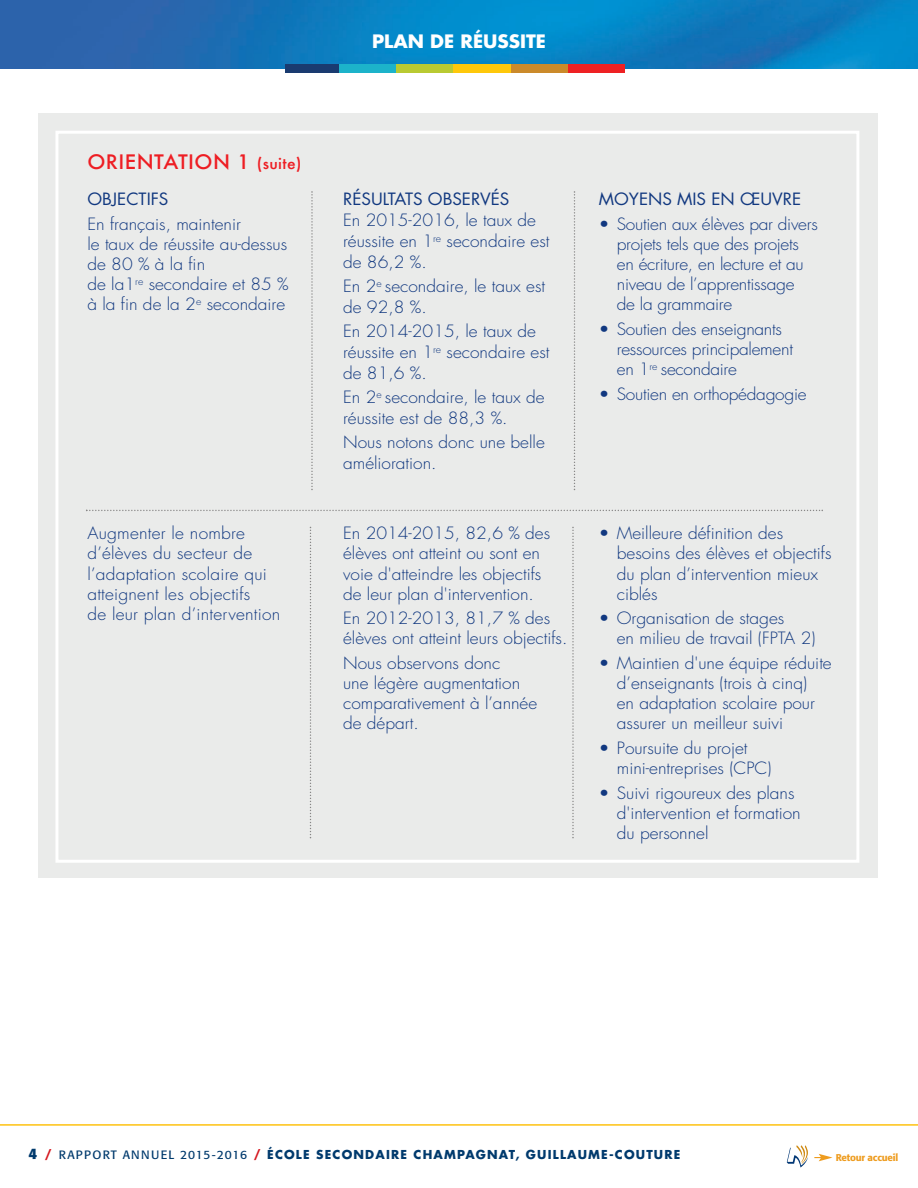
<style>
.page{position:relative;width:918px;height:1188px;background:#fff}
.page>*{position:absolute;margin:0;border:0;box-sizing:border-box;transform-origin:0 0}
.t1{font:500 19.5px "Futura";letter-spacing:.02em;color:#ee1d23;scale:1.04 1}
.t2{font:700 18px "Futura";color:#fff}
.t3{font:300 16.5px/20.1px "Futura";color:#113880;scale:1.05 1}
.t4{font:16.5px "Futura";color:#113880;scale:1.04 1}
.t5{font:700 12px "Futura";letter-spacing:.1em;color:#003a6d}
.t6{font:500 9.75px "Formata";letter-spacing:-.02em;color:#ee9c1f}
.s1{font-size:15px}
.s2{font-family:"Formata";font-size:15px}
.s3{color:#d5171f}
.s4{font-family:"Formata";font-weight:400}
</style>
<div class="page">
<svg style="left:814px;top:1154px;width:19px;height:7px"></svg>
<svg style="left:787px;top:1145px;width:21px;height:23px"></svg>
<hr style="left:0;top:1124px;width:918px;height:2px;background:#fec210">
<div style="left:38px;top:113px;width:839px;height:764px;background:#eaebea"></div>
<div style="left:55px;top:131px;width:804px;height:732px;border:3px solid #fff"></div>
<img style="left:0;top:0;width:918px;height:69px">
<div style="left:286px;top:64px;width:53px;height:9px;background:#1a3b70"></div>
<div style="left:339px;top:64px;width:58px;height:9px;background:#1cb3ca"></div>
<div style="left:397px;top:64px;width:57px;height:9px;background:#b9ca32"></div>
<div style="left:454px;top:64px;width:57px;height:9px;background:#fec80b"></div>
<div style="left:511px;top:64px;width:57px;height:9px;background:#cb8a2a"></div>
<div style="left:568px;top:64px;width:57px;height:9px;background:#ee2123"></div>
<svg style="left:86px;top:510px;width:737px;height:1px"></svg>
<svg style="left:311px;top:191px;width:2px;height:299px"></svg>
<svg style="left:574px;top:191px;width:1px;height:299px"></svg>
<svg style="left:310px;top:527px;width:1px;height:311px"></svg>
<svg style="left:572px;top:527px;width:2px;height:311px"></svg>
<p class="t2" style="left:372px;top:33px;width:175px">PLAN DE RÉUSSITE</p>
<p class="t1" style="left:87px;top:149px;width:207px">ORIENTATION 1 <span class="s1">(SUITE)</span></p>
<p class="t4" style="left:87px;top:192px;width:79px">OBJECTIFS</p>
<p class="t3" style="left:87px;top:215px;width:193px">En français, maintenir<br>le taux de réussite au-dessus de 80 % à la fin<br>de la1<sup>re</sup> secondaire et 85 % à la fin de la 2<sup>e</sup> secondaire</p>
<p class="t4" style="left:343px;top:192px;width:161px">RÉSULTATS OBSERVÉS</p>
<p class="t3" style="left:343px;top:211px;width:198px;line-height:21px">En 2015-2016, le taux de réussite en 1<sup>re</sup> secondaire est de 86,2 %.</p>
<p class="t3" style="left:343px;top:277px;width:194px;line-height:21px">En 2<sup>e</sup> secondaire, le taux est de 92,8 %.</p>
<p class="t3" style="left:343px;top:322px;width:198px;line-height:21px">En 2014-2015, le taux de réussite en 1<sup>re</sup> secondaire est de 81,6 %.</p>
<p class="t3" style="left:343px;top:388px;width:194px;line-height:21px">En 2<sup>e</sup> secondaire, le taux de réussite est de 88,3 %.</p>
<p class="t3" style="left:343px;top:433px;width:194px;line-height:21px">Nous notons donc une belle amélioration.</p>
<p class="t3" style="left:87px;top:525px;width:185px">Augmenter le nombre d’élèves du secteur de l’adaptation scolaire qui atteignent les objectifs<br>de leur plan d’intervention</p>
<p class="t3" style="left:343px;top:525px;width:199px">En 2014-2015, 82,6 % des élèves ont atteint ou sont en voie d'atteindre les objectifs de leur plan d'intervention.</p>
<p class="t3" style="left:343px;top:610px;width:215px">En 2012-2013, 81,7 % des élèves ont atteint leurs objectifs.</p>
<p class="t3" style="left:343px;top:654px;width:186px">Nous observons donc<br>une légère augmentation comparativement à l’année de départ.</p>
<p class="t4" style="left:599px;top:192px;width:196px">MOYENS MIS EN ŒUVRE</p>
<p class="t3" style="left:617px;top:215px;width:193px;text-indent:-18px">• Soutien aux élèves par divers projets tels que des projets en écriture, en lecture et au niveau de l’apprentissage<br>de la grammaire</p>
<p class="t3" style="left:617px;top:320px;width:169px;text-indent:-18px">• Soutien des enseignants ressources principalement en 1<sup>re</sup> secondaire</p>
<p class="t3" style="left:599px;top:385px;width:199px">• Soutien en orthopédagogie</p>
<p class="t3" style="left:617px;top:525px;width:206px;text-indent:-18px">• Meilleure définition des besoins des élèves et objectifs du plan d’intervention mieux ciblés</p>
<p class="t3" style="left:617px;top:610px;width:191px;text-indent:-18px">• Organisation de stages<br>en milieu de travail (FPTA 2)</p>
<p class="t3" style="left:617px;top:654px;width:206px;text-indent:-18px">• Maintien d'une équipe réduite d’enseignants (trois à cinq)<br>en adaptation scolaire pour assurer un meilleur suivi</p>
<p class="t3" style="left:617px;top:739px;width:149px;text-indent:-18px">• Poursuite du projet mini-entreprises (CPC)</p>
<p class="t3" style="left:617px;top:784px;width:177px;text-indent:-18px">• Suivi rigoureux des plans d'intervention et formation du personnel</p>
<p class="t5" style="left:29px;top:1149px;width:653px"><span class="s2">4</span> <span class="s3">/</span> <span class="s4">RAPPORT ANNUEL 2015-2016</span> <span class="s3">/</span> ÉCOLE SECONDAIRE CHAMPAGNAT, GUILLAUME-COUTURE</p>
<p class="t6" style="left:836px;top:1153px;width:64px">Retour accueil</p>
</div>
